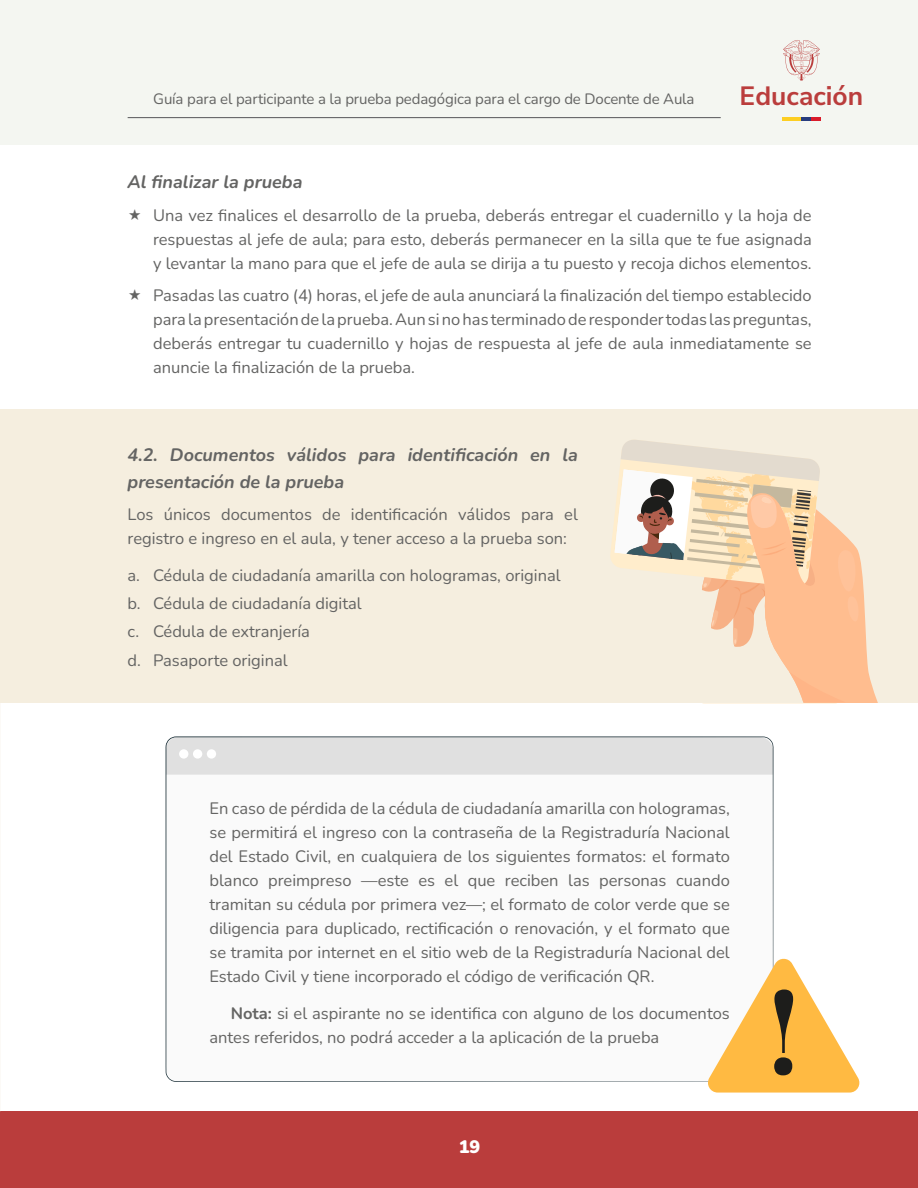
<style>
.page{position:relative;width:918px;height:1188px;background:#fff}
.page>*{position:absolute;margin:0;border:0;box-sizing:border-box;transform-origin:0 0}
.t1{font:200 26.4px "Nunito Sans 12 pt";color:#ba3d3c}
.Subtitulo2{font:italic 700 18px/27px "Nunito";color:#646463}
.t2{font:900 18px "Nunito";color:#fff}
.CTxT_párrafo_1{font:16.5px/24px "Nunito";color:#646463;text-align:justify}
.CTxT{font:16.5px/24px "Nunito";color:#646463}
.t3{font:15px "Nunito";letter-spacing:-.01em;color:#646463}
.s1{font-weight:700}
</style>
<div class="page">
<div style="left:0;top:0;width:918px;height:145px;background:#f4f6f1"></div>
<div style="left:0;top:1112px;width:918px;height:76px;background:#ba3d3c"></div>
<hr style="left:128px;top:117px;width:593px;height:1px;background:#565659">
<svg style="left:783px;top:40px;width:37px;height:41px"></svg>
<hr style="left:782px;top:118px;width:19px;height:3px;background:#fdce22">
<svg style="left:801px;top:118px;width:19px;height:3px"></svg>
<svg style="left:166px;top:736px;width:608px;height:346px"></svg>
<div style="left:179px;top:749px;width:9px;height:10px;background:#fff;border-radius:50%"></div>
<div style="left:193px;top:749px;width:9px;height:10px;background:#fff;border-radius:50%"></div>
<div style="left:207px;top:749px;width:9px;height:10px;background:#fff;border-radius:50%"></div>
<div style="left:0;top:410px;width:918px;height:293px;background:#f5eedf"></div>
<svg style="left:706px;top:957px;width:154px;height:136px"></svg>
<svg style="left:610px;top:440px;width:268px;height:263px"></svg>
<p class="t3" style="left:153px;top:89px;width:543px">Guía para el participante a la prueba pedagógica para el cargo de Docente de Aula</p>
<h1 class="t1" style="left:740px;top:78px;width:125px">Educación</h1>
<p class="Subtitulo2" style="left:128px;top:168px;width:177px">Al finalizar la prueba</p>
<p class="CTxT_párrafo_1" style="left:153px;top:202px;width:660px">Una vez finalices el desarrollo de la prueba, deberás entregar el cuadernillo y la hoja de respuestas al jefe de aula; para esto, deberás permanecer en la silla que te fue asignada y levantar la mano para que el jefe de aula se dirija a tu puesto y recoja dichos elementos.</p>
<p class="CTxT_párrafo_1" style="left:153px;top:283px;width:660px">Pasadas las cuatro (4) horas, el jefe de aula anunciará la finalización del tiempo establecido para la presentación de la prueba. Aun si no has terminado de responder todas las preguntas, deberás entregar tu cuadernillo y hojas de respuesta al jefe de aula inmediatamente se anuncie la finalización de la prueba.</p>
<p class="Subtitulo2" style="left:128px;top:440px;width:452px">4.2. Documentos válidos para identificación en la presentación de la prueba</p>
<p class="CTxT_párrafo_1" style="left:128px;top:502px;width:452px">Los únicos documentos de identificación válidos para el registro e ingreso en el aula, y tener acceso a la prueba son:</p>
<p class="CTxT_párrafo_1" style="left:128px;top:562px;width:435px">a. Cédula de ciudadanía amarilla con hologramas, original</p>
<p class="CTxT_párrafo_1" style="left:128px;top:591px;width:236px">b. Cédula de ciudadanía digital</p>
<p class="CTxT_párrafo_1" style="left:128px;top:619px;width:184px">c. Cédula de extranjería</p>
<p class="CTxT_párrafo_1" style="left:128px;top:647px;width:162px">d. Pasaporte original</p>
<p class="CTxT_párrafo_1" style="left:209px;top:796px;width:522px">En caso de pérdida de la cédula de ciudadanía amarilla con hologramas, se permitirá el ingreso con la contraseña de la Registraduría Nacional del Estado Civil, en cualquiera de los siguientes formatos: el formato blanco preimpreso —este es el que reciben las personas cuando tramitan su cédula por primera vez—; el formato de color verde que se diligencia para duplicado, rectificación o renovación, y el formato que se tramita por internet en el sitio web de la Registraduría Nacional del Estado Civil y tiene incorporado el código de verificación QR.</p>
<p class="CTxT" style="left:209px;top:1001px;width:522px;text-indent:21px"><span class="s1">Nota:</span> si el aspirante no se identifica con alguno de los documentos antes referidos, no podrá acceder a la aplicación de la prueba</p>
<p class="t2" style="left:459px;top:1134px;width:23px">19</p>
</div>
